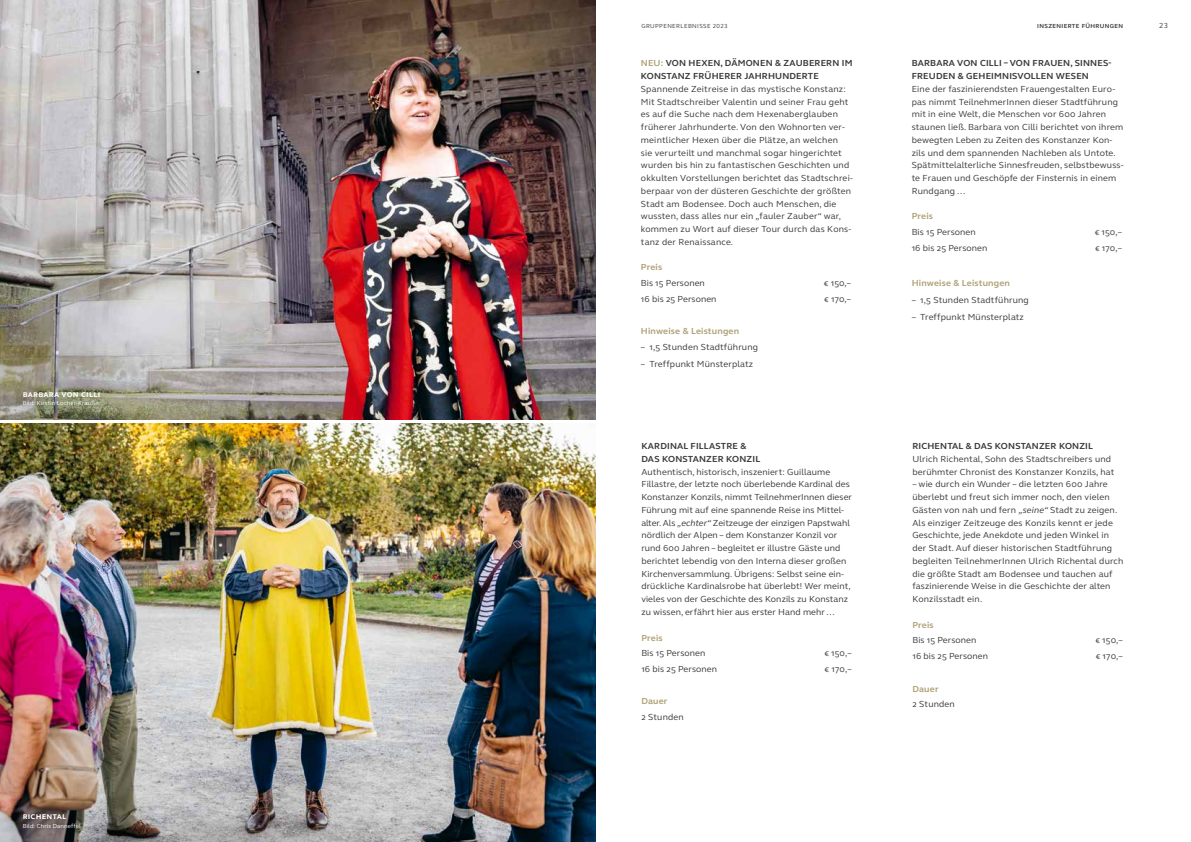
<style>
.page{position:relative;width:1191px;height:842px;background:#fff}
.page>*{position:absolute;margin:0;border:0;box-sizing:border-box;transform-origin:0 0}
.t1{font:9px/12.8px "FS Elliot Pro";letter-spacing:.02em;color:#383937}
.t2{font:700 9px/12.8px "FS Elliot Pro";letter-spacing:.02em;color:#383937}
.t3{font:700 9px "FS Elliot Pro";letter-spacing:.02em;color:#afa278}
.t4{font:700 9px "FS Elliot Pro";color:#fff}
.t5{font:7.5px "FS Elliot Pro";color:#383937}
.t6{font:6px "FS Elliot Pro";letter-spacing:.02em;color:#fff}
.t7{font:6px "FS Elliot Pro";letter-spacing:.06em;color:#383937}
.t8{font:700 6px "FS Elliot Pro";letter-spacing:.06em;color:#383937}
.s1{color:#afa278}
.s2{font-style:italic}
</style>
<div class="page">
<img style="left:0;top:424px;width:595px;height:418px">
<img style="left:0;top:0;width:595px;height:420px">
<div style="left:17px;top:395px;width:87px;height:16px;background:#000;opacity:.5"></div>
<div style="left:17px;top:817px;width:69px;height:16px;background:#000;opacity:.5"></div>
<p class="t4" style="left:23px;top:388px;width:79px">barbara von cilli</p>
<p class="t6" style="left:23px;top:399px;width:77px">Bild: Kirstin Locher-Krauße</p>
<p class="t4" style="left:23px;top:810px;width:45px">richental</p>
<p class="t6" style="left:23px;top:822px;width:60px">Bild: Chris Danneffel</p>
<p class="t7" style="left:641px;top:22px;width:88px">GRUPPENERLEBNISSE 2023</p>
<p class="t8" style="left:1037px;top:22px;width:87px">INSZENIERTE FÜHRUNGEN</p>
<p class="t5" style="left:1159px;top:20px;width:10px">23</p>
<p class="t2" style="left:641px;top:57px;width:213px"><span class="s1">NEU:</span> VON HEXEN, DÄMONEN &amp; ZAUBERERN IM<br>KONSTANZ FRÜHERER JAHRHUNDERTE</p>
<p class="t1" style="left:641px;top:82px;width:213px">Spannende Zeitreise in das mystische Konstanz:<br>Mit Stadtschreiber Valentin und seiner Frau geht es auf die Suche nach dem Hexenaberglauben früherer Jahrhunderte. Von den Wohnorten ver&shy;meintlicher Hexen über die Plätze, an welchen<br>sie verurteilt und manchmal sogar hingerichtet wurden bis hin zu fantastischen Geschichten und okkulten Vorstellungen berichtet das Stadtschrei&shy;berpaar von der düsteren Geschichte der größten Stadt am Bodensee. Doch auch Menschen, die wussten, dass alles nur ein „fauler Zauber“ war, kommen zu Wort auf dieser Tour durch das Kons&shy;tanz der Renaissance.</p>
<p class="t3" style="left:641px;top:261px;width:23px">Preis</p>
<p class="t1" style="left:641px;top:276px;width:65px">Bis 15 Personen</p>
<p class="t1" style="left:824px;top:276px;width:29px">€ 150,–</p>
<p class="t1" style="left:641px;top:292px;width:77px">16 bis 25 Personen</p>
<p class="t1" style="left:824px;top:292px;width:29px">€ 170,–</p>
<p class="t3" style="left:641px;top:325px;width:100px">Hinweise &amp; Leistungen</p>
<p class="t1" style="left:641px;top:340px;width:119px">– 1,5 Stunden Stadtführung</p>
<p class="t1" style="left:641px;top:357px;width:114px">– Treffpunkt Münsterplatz</p>
<p class="t2" style="left:641px;top:440px;width:120px">KARDINAL FILLASTRE &amp;<br>DAS KONSTANZER KONZIL</p>
<p class="t1" style="left:641px;top:465px;width:212px">Authentisch, historisch, inszeniert: Guillaume Fillastre, der letzte noch überlebende Kardinal des Konstanzer Konzils, nimmt TeilnehmerInnen dieser Führung mit auf eine spannende Reise ins Mittel&shy;alter. Als <span class="s2">„echter“</span> Zeitzeuge der einzigen Papstwahl nördlich der Alpen – dem Konstanzer Konzil vor rund 600 Jahren – begleitet er illustre Gäste und berichtet lebendig von den Interna dieser großen Kirchenversammlung. Übrigens: Selbst seine ein&shy;drückliche Kardinalsrobe hat überlebt! Wer meint, vieles von der Geschichte des Konzils zu Konstanz zu wissen, erfährt hier aus erster Hand mehr ...</p>
<p class="t3" style="left:641px;top:631px;width:23px">Preis</p>
<p class="t1" style="left:641px;top:646px;width:65px">Bis 15 Personen</p>
<p class="t1" style="left:824px;top:646px;width:29px">€ 150,–</p>
<p class="t1" style="left:641px;top:662px;width:77px">16 bis 25 Personen</p>
<p class="t1" style="left:824px;top:662px;width:29px">€ 170,–</p>
<p class="t3" style="left:641px;top:695px;width:28px">Dauer</p>
<p class="t1" style="left:641px;top:710px;width:44px">2 Stunden</p>
<p class="t2" style="left:911px;top:57px;width:201px">BARBARA VON CILLI – VON FRAUEN, SINNES-<br>FREUDEN &amp; GEHEIMNISVOLLEN WESEN</p>
<p class="t1" style="left:911px;top:82px;width:213px">Eine der faszinierendsten Frauengestalten Euro&shy;pas nimmt TeilnehmerInnen dieser Stadtführung mit in eine Welt, die Menschen vor 600 Jahren staunen ließ. Barbara von Cilli berichtet von ihrem bewegten Leben zu Zeiten des Konstanzer Kon&shy;zils und dem spannenden Nachleben als Untote.<br>Spätmittelalterliche Sinnesfreuden, selbstbewuss&shy;te Frauen und Geschöpfe der Finsternis in einem Rundgang ...</p>
<p class="t3" style="left:911px;top:210px;width:23px">Preis</p>
<p class="t1" style="left:911px;top:225px;width:65px">Bis 15 Personen</p>
<p class="t1" style="left:1094px;top:225px;width:29px">€ 150,–</p>
<p class="t1" style="left:911px;top:241px;width:77px">16 bis 25 Personen</p>
<p class="t1" style="left:1095px;top:241px;width:29px">€ 170,–</p>
<p class="t3" style="left:911px;top:277px;width:100px">Hinweise &amp; Leistungen</p>
<p class="t1" style="left:911px;top:293px;width:119px">– 1,5 Stunden Stadtführung</p>
<p class="t1" style="left:911px;top:310px;width:114px">– Treffpunkt Münsterplatz</p>
<p class="t2" style="left:912px;top:440px;width:182px">RICHENTAL &amp; DAS KONSTANZER KONZIL</p>
<p class="t1" style="left:912px;top:452px;width:203px">Ulrich Richental, Sohn des Stadtschreibers und berühmter Chronist des Konstanzer Konzils, hat</p>
<p class="t1" style="left:912px;top:478px;width:213px">– wie durch ein Wunder – die letzten 600 Jahre überlebt und freut sich immer noch, den vielen Gästen von nah und fern <span class="s2">„seine“</span> Stadt zu zeigen.<br>Als einziger Zeitzeuge des Konzils kennt er jede Geschichte, jede Anekdote und jeden Winkel in der Stadt. Auf dieser historischen Stadtführung begleiten TeilnehmerInnen Ulrich Richental durch die größte Stadt am Bodensee und tauchen auf faszinierende Weise in die Geschichte der alten Konzilsstadt ein.</p>
<p class="t3" style="left:912px;top:619px;width:23px">Preis</p>
<p class="t1" style="left:912px;top:634px;width:65px">Bis 15 Personen</p>
<p class="t1" style="left:1095px;top:634px;width:29px">€ 150,–</p>
<p class="t1" style="left:912px;top:649px;width:77px">16 bis 25 Personen</p>
<p class="t1" style="left:1095px;top:649px;width:29px">€ 170,–</p>
<p class="t3" style="left:912px;top:682px;width:28px">Dauer</p>
<p class="t1" style="left:912px;top:697px;width:44px">2 Stunden</p>
</div>
